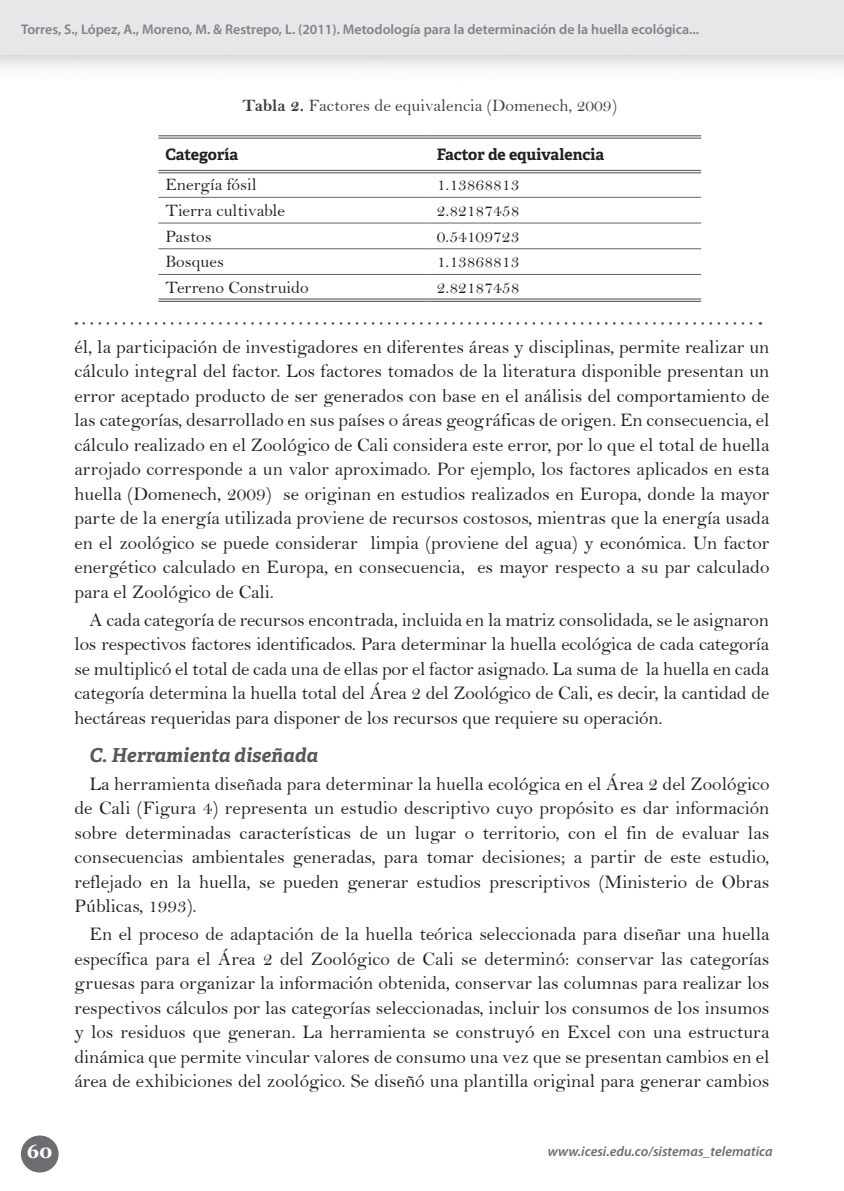
<style>
.page{position:relative;width:844px;height:1191px;background:#fff}
.page>*{position:absolute;margin:0;border:0;box-sizing:border-box;transform-origin:0 0}
.parrafo{font:19.25px/24.5px "Bell";color:#231f20;text-align:justify}
.parrafo-2{font:italic 700 19.25px "Adelle Basic";color:#57585a}
.t1{font:700 19.25px "Georgia";color:#fff}
.t2{font:17.5px "Bell";color:#231f20}
.pie_de_foto{font:17.5px "Bell";color:#3e3e3f}
.t3{font:700 15.75px "Adelle Basic";letter-spacing:-.005em;color:#231f20}
.datos_articulo{font:600 14px "Myriad Pro";color:#808285}
.t4{font:italic 600 14px "Myriad Pro";color:#6c6d70}
.s1{font-family:"Bell MT Bold"}
</style>
<div class="page">
<div style="left:0;top:0;width:843px;height:56px;background:#e6e7e9"></div>
<div style="left:21px;top:1135px;width:38px;height:37px;background:#6c6d70;border-radius:50%"></div>
<hr style="left:158px;top:135px;width:271px;height:4px;background:#c1c1c2">
<hr style="left:429px;top:135px;width:272px;height:4px;background:#c0c0c1">
<hr style="left:158px;top:298px;width:271px;height:4px;background:#ddddde">
<hr style="left:429px;top:298px;width:272px;height:4px;background:#ddddde">
<hr style="left:158px;top:135px;width:271px;height:1px;background:#636366">
<hr style="left:158px;top:138px;width:271px;height:1px;background:#636366">
<hr style="left:429px;top:135px;width:272px;height:1px;background:#636366">
<hr style="left:429px;top:138px;width:272px;height:1px;background:#636366">
<hr style="left:158px;top:170px;width:271px;height:1px;background:#636366">
<hr style="left:158px;top:172px;width:271px;height:1px;background:#636366">
<hr style="left:429px;top:170px;width:272px;height:1px;background:#636366">
<hr style="left:429px;top:172px;width:272px;height:1px;background:#636366">
<hr style="left:158px;top:298px;width:271px;height:2px;background:#636366">
<hr style="left:158px;top:301px;width:271px;height:1px;background:#636366">
<hr style="left:429px;top:298px;width:272px;height:2px;background:#636366">
<hr style="left:429px;top:301px;width:272px;height:1px;background:#636366">
<hr style="left:158px;top:197px;width:271px;height:1px;background:#636366">
<hr style="left:429px;top:197px;width:272px;height:1px;background:#636366">
<hr style="left:158px;top:223px;width:271px;height:1px;background:#636366">
<hr style="left:429px;top:223px;width:272px;height:1px;background:#636366">
<hr style="left:158px;top:248px;width:271px;height:1px;background:#636366">
<hr style="left:429px;top:248px;width:272px;height:1px;background:#636366">
<hr style="left:158px;top:274px;width:271px;height:1px;background:#636366">
<hr style="left:429px;top:274px;width:272px;height:1px;background:#636366">
<svg style="left:84px;top:322px;width:676px;height:3px"></svg>
<p class="datos_articulo" style="left:21px;top:21px;width:679px">Torres, S., López, A., Moreno, M. &amp; Restrepo, L. (2011). Metodología para la determinación de la huella ecológica...</p>
<p class="pie_de_foto" style="left:242px;top:95px;width:376px"><span class="s1">Tabla 2.</span> Factores de equivalencia (Domenech, 2009)</p>
<p class="t3" style="left:165px;top:145px;width:74px">Categoría</p>
<p class="t3" style="left:436px;top:145px;width:169px">Factor de equivalencia</p>
<p class="t2" style="left:165px;top:174px;width:93px">Energía fósil</p>
<p class="t2" style="left:436px;top:174px;width:84px">1.13868813</p>
<p class="t2" style="left:165px;top:200px;width:121px">Tierra cultivable</p>
<p class="t2" style="left:436px;top:200px;width:84px">2.82187458</p>
<p class="t2" style="left:165px;top:226px;width:48px">Pastos</p>
<p class="t2" style="left:436px;top:226px;width:84px">0.54109723</p>
<p class="t2" style="left:165px;top:251px;width:60px">Bosques</p>
<p class="t2" style="left:436px;top:251px;width:84px">1.13868813</p>
<p class="t2" style="left:165px;top:277px;width:145px">Terreno Construido</p>
<p class="t2" style="left:436px;top:277px;width:84px">2.82187458</p>
<p class="parrafo" style="left:74px;top:334px;width:696px">él, la participación de investigadores en diferentes áreas y disciplinas, permite realizar un cálculo integral del factor. Los factores tomados de la literatura disponible presentan un error aceptado producto de ser generados con base en el análisis del comportamiento de las categorías, desarrollado en sus países o áreas geográficas de origen. En consecuencia, el cálculo realizado en el Zoológico de Cali considera este error, por lo que el total de huella arrojado corresponde a un valor aproximado. Por ejemplo, los factores aplicados en esta huella (Domenech, 2009) se originan en estudios realizados en Europa, donde la mayor parte de la energía utilizada proviene de recursos costosos, mientras que la energía usada en el zoológico se puede considerar limpia (proviene del agua) y económica. Un factor energético calculado en Europa, en consecuencia, es mayor respecto a su par calculado para el Zoológico de Cali.</p>
<p class="parrafo" style="left:74px;top:607px;width:696px;text-indent:15px">A cada categoría de recursos encontrada, incluida en la matriz consolidada, se le asignaron los respectivos factores identificados. Para determinar la huella ecológica de cada categoría se multiplicó el total de cada una de ellas por el factor asignado. La suma de la huella en cada categoría determina la huella total del Área 2 del Zoológico de Cali, es decir, la cantidad de hectáreas requeridas para disponer de los recursos que requiere su operación.</p>
<p class="parrafo-2" style="left:89px;top:743px;width:230px">C. Herramienta diseñada</p>
<p class="parrafo" style="left:74px;top:771px;width:696px;text-indent:15px">La herramienta diseñada para determinar la huella ecológica en el Área 2 del Zoológico de Cali (Figura 4) representa un estudio descriptivo cuyo propósito es dar información sobre determinadas características de un lugar o territorio, con el fin de evaluar las consecuencias ambientales generadas, para tomar decisiones; a partir de este estudio, reflejado en la huella, se pueden generar estudios prescriptivos (Ministerio de Obras Públicas, 1993).</p>
<p class="parrafo" style="left:74px;top:922px;width:696px;text-indent:15px">En el proceso de adaptación de la huella teórica seleccionada para diseñar una huella específica para el Área 2 del Zoológico de Cali se determinó: conservar las categorías gruesas para organizar la información obtenida, conservar las columnas para realizar los respectivos cálculos por las categorías seleccionadas, incluir los consumos de los insumos y los residuos que generan. La herramienta se construyó en Excel con una estructura dinámica que permite vincular valores de consumo una vez que se presentan cambios en el área de exhibiciones del zoológico. Se diseñó una plantilla original para generar cambios</p>
<p class="t1" style="left:27px;top:1138px;width:27px">60</p>
<p class="t4" style="left:547px;top:1142px;width:226px">www.icesi.edu.co/sistemas_telematica</p>
</div>
